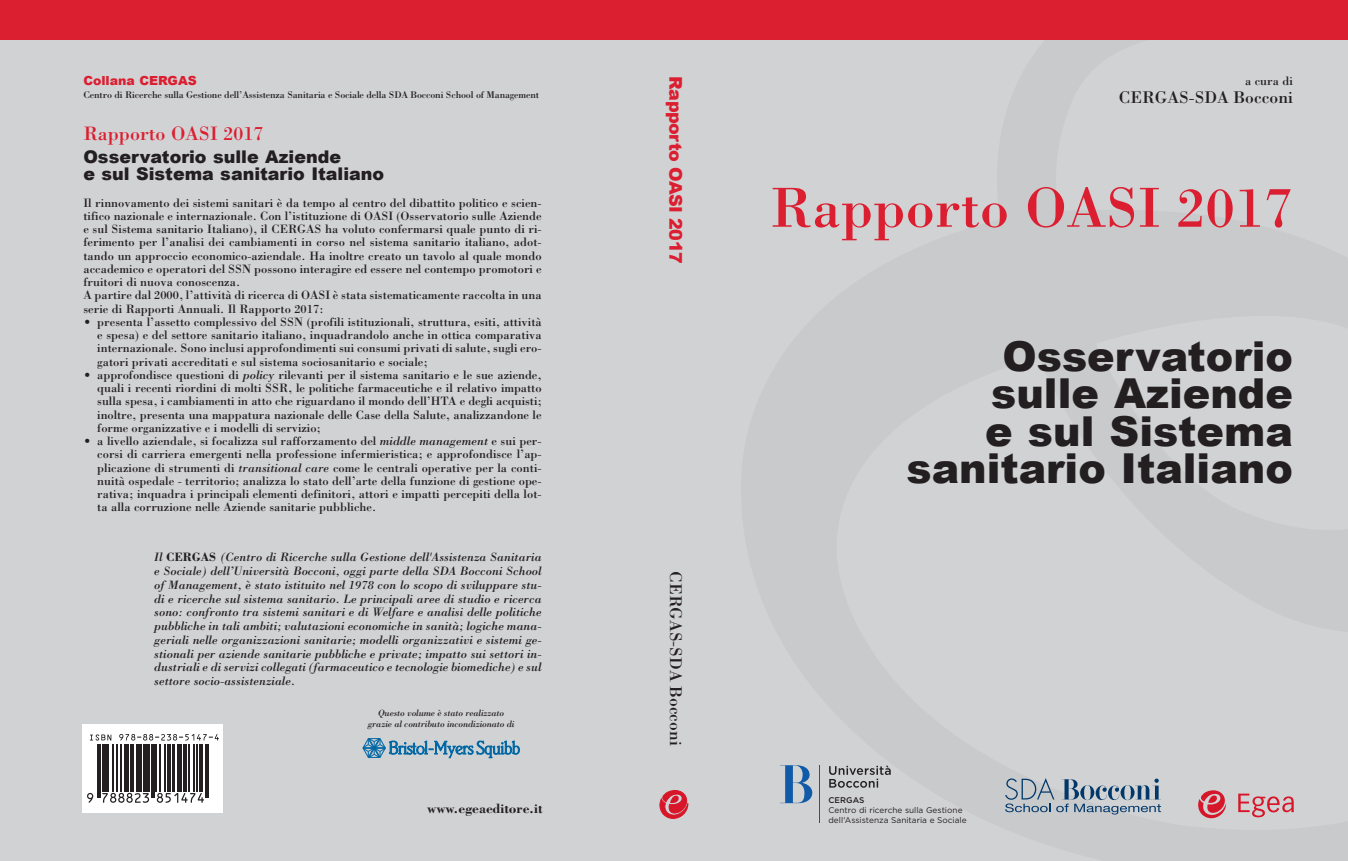
<style>
.page{position:relative;width:1348px;height:861px;background:#fff}
.page>*{position:absolute;margin:0;border:0;box-sizing:border-box;transform-origin:0 0}
.t1{font:58.12px "Bodoni";color:#db1e30}
.t2{font:900 41.25px/37.5px "Arial";color:#231f20;text-align:right}
.t3{font:20px "Bodoni";color:#db1e30}
.t4{font:900 17.5px/16.2px "Arial";color:#231f20}
.t5{font:17.5px "Bodoni";color:#231f20}
.t6{font:900 17.5px "Arial";letter-spacing:-.025em;color:#db1e30}
.t7{font:700 13.75px "Bodoni";color:#231f20}
.t8{font:12.5px/13.2px "Bodoni";color:#231f20;text-align:justify}
.t9{font:italic 12.5px/13.8px "Bodoni";color:#231f20;text-align:justify}
.t10{font:900 12.5px "Arial";color:#db1e30}
.t11{font:10px "Bodoni";letter-spacing:-.015em;color:#231f20}
.t12{font:italic 9.38px/11.2px "Bodoni";letter-spacing:-.015em;color:#231f20;text-align:center}
.t13{font:8.25px/9.8px "Gotham";color:#231f20}
.t14{font:500 8.25px "Gotham";letter-spacing:.005em;color:#231f20}
.s1{font-style:italic}
.s2{font-weight:700;font-style:normal}
</style>
<div class="page">
<div style="left:0;top:40px;width:1347px;height:821px;background:#d1d2d4"></div>
<div style="left:0;top:0;width:1348px;height:40px;background:#db1e30"></div>
<svg style="left:1238px;top:793px;width:56px;height:24px"></svg>
<svg style="left:1198px;top:790px;width:28px;height:28px"></svg>
<svg style="left:660px;top:790px;width:28px;height:28px"></svg>
<svg style="left:82px;top:724px;width:140px;height:88px;background:#dedddd"></svg>
<svg style="left:87px;top:793px;width:6px;height:9px"></svg>
<hr style="left:97px;top:744px;width:2px;height:53px;background:#231f20">
<hr style="left:100px;top:744px;width:1px;height:53px;background:#231f20">
<hr style="left:102px;top:744px;width:4px;height:47px;background:#231f20">
<hr style="left:107px;top:744px;width:2px;height:47px;background:#231f20">
<hr style="left:113px;top:744px;width:1px;height:47px;background:#231f20">
<hr style="left:116px;top:744px;width:1px;height:47px;background:#231f20">
<hr style="left:121px;top:744px;width:1px;height:47px;background:#231f20">
<hr style="left:124px;top:744px;width:1px;height:47px;background:#231f20">
<hr style="left:127px;top:744px;width:2px;height:47px;background:#231f20">
<hr style="left:130px;top:744px;width:4px;height:47px;background:#231f20">
<hr style="left:136px;top:744px;width:2px;height:47px;background:#231f20">
<hr style="left:139px;top:744px;width:3px;height:47px;background:#231f20">
<svg style="left:102px;top:793px;width:47px;height:9px"></svg>
<div style="left:143px;top:744px;width:5px;height:47px;background:#231f20"></div>
<hr style="left:149px;top:744px;width:1px;height:47px;background:#231f20">
<hr style="left:151px;top:744px;width:1px;height:53px;background:#231f20">
<hr style="left:154px;top:744px;width:1px;height:53px;background:#231f20">
<hr style="left:156px;top:744px;width:1px;height:47px;background:#231f20">
<hr style="left:159px;top:744px;width:1px;height:47px;background:#231f20">
<hr style="left:164px;top:744px;width:1px;height:47px;background:#231f20">
<hr style="left:168px;top:744px;width:3px;height:47px;background:#231f20">
<hr style="left:172px;top:744px;width:3px;height:47px;background:#231f20">
<hr style="left:177px;top:744px;width:2px;height:47px;background:#231f20">
<hr style="left:180px;top:744px;width:2px;height:47px;background:#231f20">
<hr style="left:183px;top:744px;width:3px;height:47px;background:#231f20">
<hr style="left:189px;top:744px;width:1px;height:47px;background:#231f20">
<hr style="left:193px;top:744px;width:1px;height:47px;background:#231f20">
<svg style="left:157px;top:793px;width:47px;height:10px"></svg>
<hr style="left:197px;top:744px;width:1px;height:47px;background:#231f20">
<hr style="left:199px;top:744px;width:4px;height:47px;background:#231f20">
<hr style="left:205px;top:744px;width:1px;height:53px;background:#231f20">
<hr style="left:207px;top:744px;width:1px;height:53px;background:#231f20">
<svg style="left:90px;top:734px;width:21px;height:6px"></svg>
<svg style="left:119px;top:734px;width:100px;height:6px"></svg>
<svg style="left:829px;top:765px;width:62px;height:22px"></svg>
<hr style="left:819px;top:765px;width:1px;height:57px;background:#105aa7">
<svg style="left:780px;top:765px;width:32px;height:38px"></svg>
<svg style="left:1005px;top:778px;width:156px;height:36px"></svg>
<svg style="left:362px;top:738px;width:158px;height:20px"></svg>
<p class="t10" style="left:83px;top:72px;width:115px">Collana CERGAS</p>
<p class="t11" style="left:83px;top:89px;width:457px">Centro di Ricerche sulla Gestione dell’Assistenza Sanitaria e Sociale della SDA Bocconi School of Management</p>
<h3 class="t3" style="left:83px;top:121px;width:181px">Rapporto OASI 2017</h3>
<h3 class="t4" style="left:83px;top:148px;width:302px">Osservatorio sulle Aziende<br>e sul Sistema sanitario Italiano</h3>
<p class="t8" style="left:83px;top:196px;width:460px;text-align:left">Il rinnovamento dei sistemi sanitari è da tempo al centro del dibattito politico e scien&shy;tifico nazionale e internazionale. Con l’istituzione di OASI (Osservatorio sulle Aziende e sul Sistema sanitario Italiano), il CERGAS ha voluto confermarsi quale punto di ri&shy;ferimento per l’analisi dei cambiamenti in corso nel sistema sanitario italiano, adot&shy;tando un approccio economico-aziendale. Ha inoltre creato un tavolo al quale mondo accademico e operatori del SSN possono interagire ed essere nel contempo promotori e fruitori di nuova conoscenza.<br>A partire dal 2000, l’attività di ricerca di OASI è stata sistematicamente raccolta in una serie di Rapporti Annuali. Il Rapporto 2017:</p>
<p class="t8" style="left:97px;top:315px;width:446px;text-indent:-14px">• presenta l’assetto complessivo del SSN (profili istituzionali, struttura, esiti, attività e spesa) e del settore sanitario italiano, inquadrandolo anche in ottica comparativa internazionale. Sono inclusi approfondimenti sui consumi privati di salute, sugli ero&shy;gatori privati accreditati e sul sistema sociosanitario e sociale;</p>
<p class="t8" style="left:97px;top:368px;width:446px;text-indent:-14px">• approfondisce questioni di <span class="s1">policy</span> rilevanti per il sistema sanitario e le sue aziende, quali i recenti riordini di molti SSR, le politiche farmaceutiche e il relativo impatto sulla spesa, i cambiamenti in atto che riguardano il mondo dell’HTA e degli acquisti; inoltre, presenta una mappatura nazionale delle Case della Salute, analizzandone le forme organizzative e i modelli di servizio;</p>
<p class="t8" style="left:97px;top:434px;width:446px;text-indent:-14px">• a livello aziendale, si focalizza sul rafforzamento del <span class="s1">middle management</span> e sui per&shy;corsi di carriera emergenti nella professione infermieristica; e approfondisce l’ap&shy;plicazione di strumenti di <span class="s1">transitional care</span> come le centrali operative per la conti&shy;nuità ospedale - territorio; analizza lo stato dell’arte della funzione di gestione ope&shy;rativa; inquadra i principali elementi definitori, attori e impatti percepiti della lot&shy;ta alla corruzione nelle Aziende sanitarie pubbliche.</p>
<p class="t9" style="left:154px;top:550px;width:389px">Il <span class="s2">CERGAS</span> (Centro di Ricerche sulla Gestione dell'Assistenza Sanitaria e Sociale) dell’Università Bocconi, oggi parte della SDA Bocconi School of Management, è stato istituito nel 1978 con lo scopo di sviluppare stu&shy;di e ricerche sul sistema sanitario. Le principali aree di studio e ricerca sono: confronto tra sistemi sanitari e di Welfare e analisi delle politiche pubbliche in tali ambiti; valutazioni economiche in sanità; logiche mana&shy;geriali nelle organizzazioni sanitarie; modelli organizzativi e sistemi ge&shy;stionali per aziende sanitarie pubbliche e private; impatto sui settori in&shy;dustriali e di servizi collegati (farmaceutico e tecnologie biomediche) e sul settore socio-assistenziale.</p>
<p class="t12" style="left:368px;top:707px;width:148px">Questo volume è stato realizzato grazie al contributo incondizionato di</p>
<p class="t7" style="left:427px;top:799px;width:117px">www.egeaeditore.it</p>
<h3 class="t6" style="left:689px;top:76px;width:189px;rotate:90deg">Rapporto OASI 2017</h3>
<h3 class="t5" style="left:686px;top:571px;width:176px;rotate:90deg">CERGAS-SDA Bocconi</h3>
<p class="t8" style="left:1245px;top:74px;width:49px">a cura di</p>
<h3 class="t5" style="left:1119px;top:87px;width:176px">CERGAS-SDA Bocconi</h3>
<h1 class="t1" style="left:770px;top:173px;width:524px">Rapporto OASI 2017</h1>
<h2 class="t2" style="left:906px;top:335px;width:388px">Osservatorio sulle Aziende<br>e sul Sistema sanitario Italiano</h2>
<p class="t14" style="left:828px;top:797px;width:38px">CERGAS</p>
<p class="t13" style="left:828px;top:806px;width:140px">Centro di ricerche sulla Gestione dell'Assistenza Sanitaria e Sociale</p>
</div>
